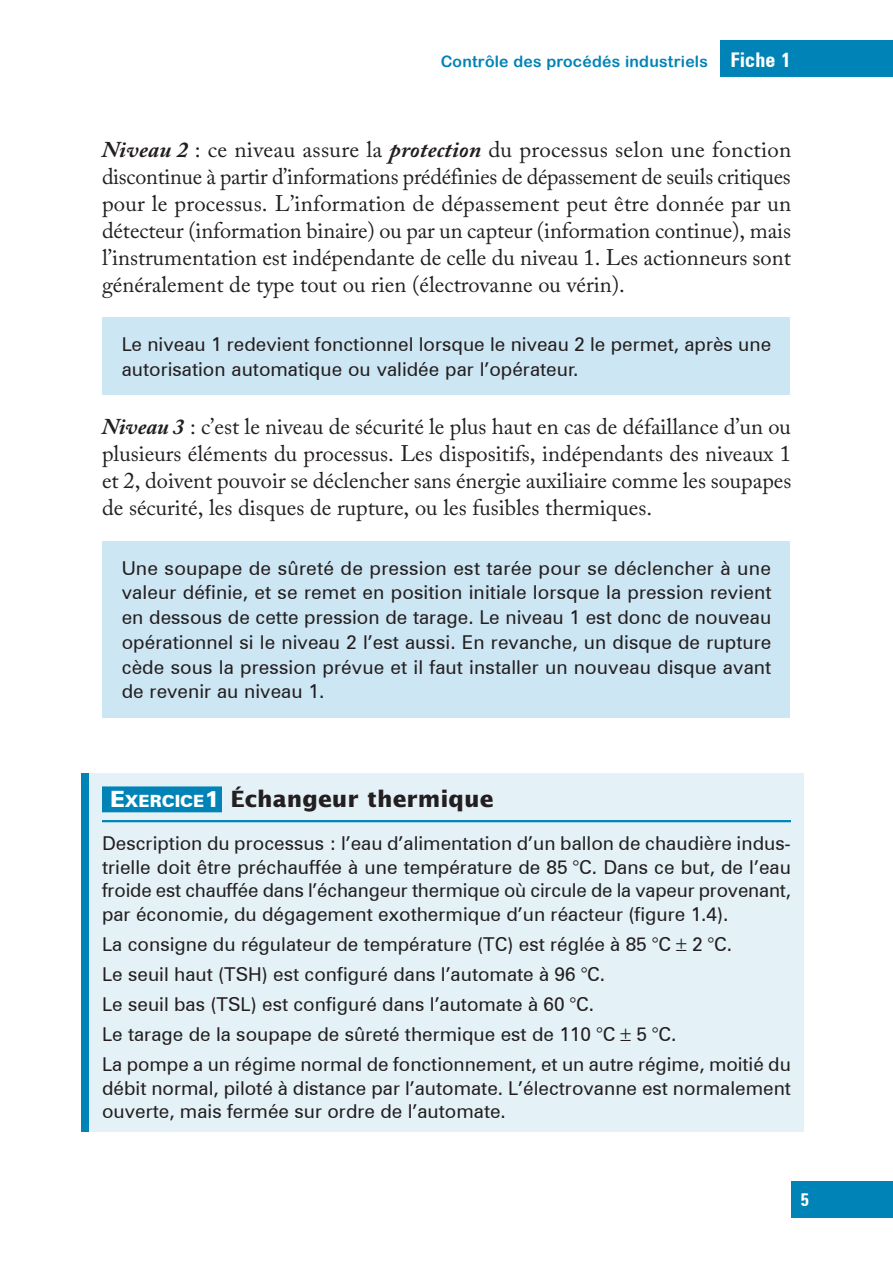
<style>
.page{position:relative;width:893px;height:1276px;background:#fff}
.page>*{position:absolute;margin:0;border:0;box-sizing:border-box;transform-origin:0 0}
.t1{font:22.5px/27px "Adobe Caslon Pro";color:#231f20;text-align:justify}
.t2{font:700 22.5px "Lucida Sans Std";color:#231f20}
.t3{font:19.12px/24.8px "Zurich BT";color:#231f20}
.t4{font:18px "Zurich Bold Condensed BT";color:#fff}
.t5{font:15.75px "Arial Rounded MT Bold";letter-spacing:.015em;color:#0083b6}
.s1{font-family:"Zurich Bold Condensed BT";font-size:20.25px;color:#fff}
.s2{font-weight:700;font-style:italic}
.s3{font-family:"Zurich Black BT";font-weight:400;color:#fff}
.s4{font-family:"Zurich Black BT";font-weight:400;font-size:16.88px;color:#fff}
</style>
<div class="page">
<div style="left:721px;top:40px;width:172px;height:37px;background:#0083b6"></div>
<div style="left:791px;top:1181px;width:102px;height:36px;background:#0083b6"></div>
<div style="left:89px;top:773px;width:715px;height:358px;background:#e4f2f8"></div>
<div style="left:82px;top:773px;width:7px;height:358px;background:#0083b6"></div>
<hr style="left:102px;top:820px;width:689px;height:2px;background:#0083b6">
<div style="left:102px;top:786px;width:120px;height:26px;background:#0083b6"></div>
<div style="left:103px;top:317px;width:687px;height:78px;background:#cde6f3"></div>
<div style="left:103px;top:541px;width:687px;height:176px;background:#cde6f3"></div>
<p class="t5" style="left:441px;top:52px;width:352px">Contrôle des procédés industriels <span class="s1">Fiche 1</span></p>
<p class="t1" style="left:102px;top:136px;width:691px"><span class="s2">Niveau 2</span> : ce niveau assure la <span class="s2">protection</span> du processus selon une fonction discontinue à partir d’informations prédéfinies de dépassement de seuils critiques pour le processus. L’information de dépassement peut être donnée par un détecteur (information binaire) ou par un capteur (information continue), mais l’instrumentation est indépendante de celle du niveau 1. Les actionneurs sont généralement de type tout ou rien (électrovanne ou vérin).</p>
<p class="t3" style="left:122px;top:332px;width:651px">Le niveau 1 redevient fonctionnel lorsque le niveau 2 le permet, après une autorisation automatique ou validée par l’opérateur.</p>
<p class="t1" style="left:102px;top:413px;width:691px"><span class="s2">Niveau 3</span> : c’est le niveau de sécurité le plus haut en cas de défaillance d’un ou plusieurs éléments du processus. Les dispositifs, indépendants des niveaux 1 et 2, doivent pouvoir se déclencher sans énergie auxiliaire comme les soupapes de sécurité, les disques de rupture, ou les fusibles thermiques.</p>
<p class="t3" style="left:122px;top:555px;width:651px;text-align:justify">Une soupape de sûreté de pression est tarée pour se déclencher à une valeur définie, et se remet en position initiale lorsque la pression revient en dessous de cette pression de tarage. Le niveau 1 est donc de nouveau opérationnel si le niveau 2 l’est aussi. En revanche, un disque de rupture cède sous la pression prévue et il faut installer un nouveau disque avant de revenir au niveau 1.</p>
<p class="t2" style="left:110px;top:786px;width:385px"><span class="s3">E</span><span class="s4">XERCICE</span><span class="s3">1</span> Échangeur thermique</p>
<p class="t3" style="left:102px;top:831px;width:690px;line-height:23.6px;text-align:justify">Description du processus : l’eau d’alimentation d’un ballon de chaudière indus&shy;trielle doit être préchauffée à une température de 85 °C. Dans ce but, de l’eau froide est chauffée dans l’échangeur thermique où circule de la vapeur provenant, par économie, du dégagement exothermique d’un réacteur (figure 1.4).</p>
<p class="t3" style="left:102px;top:929px;width:690px;line-height:29.9px">La consigne du régulateur de température (TC) est réglée à 85 °C 2 °C.<br>Le seuil haut (TSH) est configuré dans l’automate à 96 °C.<br>Le seuil bas (TSL) est configuré dans l’automate à 60 °C.<br>Le tarage de la soupape de sûreté thermique est de 110 °C 5 °C.<br>La pompe a un régime normal de fonctionnement, et un autre régime, moitié du</p>
<p class="t3" style="left:102px;top:1075px;width:690px;line-height:23.6px">débit normal, piloté à distance par l’automate. L’électrovanne est normalement ouverte, mais fermée sur ordre de l’automate.</p>
<p class="t4" style="left:800px;top:1188px;width:10px">5</p>
</div>
